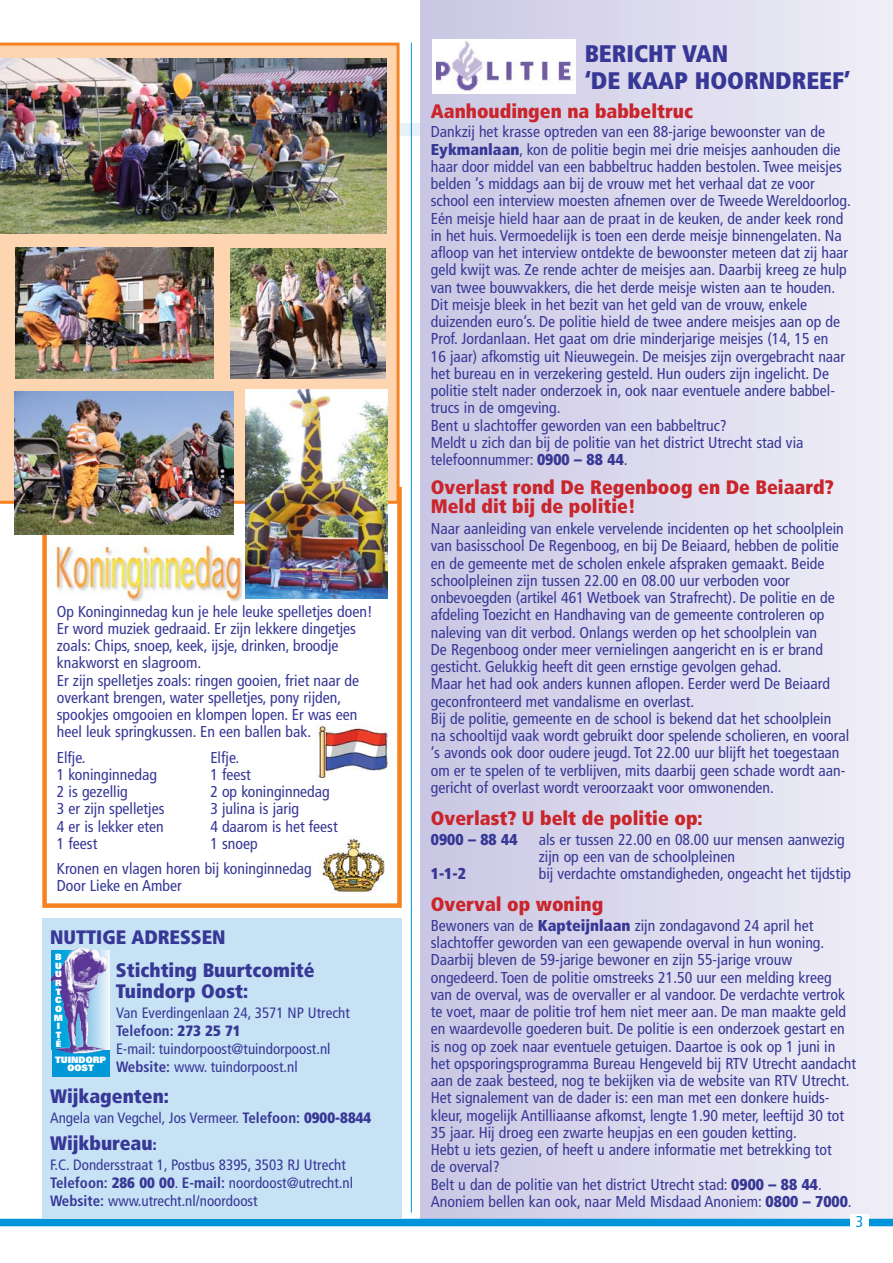
<style>
.page{position:relative;width:893px;height:1263px;background:#fff}
.page>*{position:absolute;margin:0;border:0;box-sizing:border-box;transform-origin:0 0}
.t1{font:900 condensed 24px/27px "Frutiger";color:#373896}
.t2{font:900 condensed 19.5px/19.5px "Frutiger";color:#c9252b}
.t3{font:900 condensed 19.5px/33px "Frutiger";color:#373896}
.t4{font:condensed 15.75px/17.2px "Frutiger";color:#373896}
.t5{font:900 condensed 15.75px "Frutiger";color:#373896}
.t6{font:condensed 15.75px "Frutiger";color:#0095da}
.t7{font:condensed 15px/18px "Frutiger";color:#373896}
.t8{font:900 8.85px/8.9px "Univers";color:#fff;text-align:center}
.t9{font:900 8.7px/8.7px "Univers";color:#fff;text-align:center}
.s1{font-weight:700}
.s2{font-weight:900}
.s3{font-size:15px}
</style>
<div class="page">
<div style="left:42px;top:487px;width:360px;height:421px;border:4px solid #f5821f"></div>
<svg style="left:399px;top:124px;width:21px;height:12px"></svg>
<div style="left:420px;top:0;width:472px;height:1220px;background:linear-gradient(to right,#c9c6e3,#efeef7)"></div>
<div style="left:432px;top:40px;width:144px;height:54px;background:#fff"></div>
<img style="left:436px;top:41px;width:137px;height:52px">
<div style="left:0;top:1219px;width:892px;height:7px;background:#0095da"></div>
<div style="left:850px;top:1214px;width:19px;height:48px;background:#fff"></div>
<hr style="left:411px;top:43px;width:1px;height:1170px;background:#0095da">
<svg style="left:0;top:43px;width:399px;height:461px;background:#f8cba3"></svg>
<img style="left:1px;top:58px;width:386px;height:176px">
<img style="left:230px;top:248px;width:156px;height:131px">
<img style="left:15px;top:248px;width:198px;height:130px">
<img style="left:56px;top:544px;width:187px;height:57px">
<img style="left:246px;top:390px;width:142px;height:208px">
<img style="left:15px;top:391px;width:218px;height:143px">
<img style="left:320px;top:838px;width:69px;height:56px">
<div style="left:42px;top:918px;width:360px;height:301px;background:#c7e1f5"></div>
<div style="left:52px;top:1050px;width:57px;height:27px;background:#0098d6"></div>
<svg style="left:52px;top:950px;width:57px;height:100px;background:#839fd0"></svg>
<img style="left:51px;top:948px;width:28px;height:33px">
<img style="left:316px;top:724px;width:73px;height:56px">
<p class="t4" style="left:57px;top:604px;width:317px">Op Koninginnedag kun je hele leuke spelletjes doen!<br>Er word muziek gedraaid. Er zijn lekkere dingetjes zoals: Chips, snoep, keek, ijsje, drinken, broodje knakworst en slagroom.<br>Er zijn spelletjes zoals: ringen gooien, friet naar de overkant brengen, water spelletjes, pony rijden, spookjes omgooien en klompen lopen. Er was een heel leuk springkussen. En een ballen bak.</p>
<p class="t4" style="left:57px;top:750px;width:30px">Elfje.</p>
<p class="t4" style="left:210px;top:750px;width:30px">Elfje.</p>
<p class="t4" style="left:57px;top:767px;width:102px">1 koninginnedag</p>
<p class="t4" style="left:210px;top:767px;width:42px">1 feest</p>
<p class="t4" style="left:57px;top:784px;width:72px">2 is gezellig</p>
<p class="t4" style="left:210px;top:784px;width:121px">2 op koninginnedag</p>
<p class="t4" style="left:57px;top:801px;width:109px">3 er zijn spelletjes</p>
<p class="t4" style="left:210px;top:801px;width:90px">3 julina is jarig</p>
<p class="t4" style="left:57px;top:819px;width:108px">4 er is lekker eten</p>
<p class="t4" style="left:210px;top:819px;width:129px">4 daarom is het feest</p>
<p class="t4" style="left:57px;top:836px;width:42px">1 feest</p>
<p class="t4" style="left:57px;top:832px;width:256px;line-height:25px;text-indent:153px">1 snoep<br>Kronen en vlagen horen bij koninginnedag</p>
<p class="t4" style="left:57px;top:878px;width:127px">Door Lieke en Amber</p>
<p class="t3" style="left:116px;top:922px;width:200px;text-indent:-66px">NUTTIGE ADRESSEN<br>Stichting Buurtcomité</p>
<p class="t3" style="left:116px;top:976px;width:134px">Tuindorp Oost:</p>
<p class="t7" style="left:116px;top:1005px;width:235px">Van Everdingenlaan 24, 3571 NP Utrecht<br><span class="s1">Telefoon:</span> <span class="s2">273 25 71<br></span>E-mail: tuindorpoost@tuindorpoost.nl<br><span class="s1">Website:</span> www. tuindorpoost.nl</p>
<p class="t3" style="left:50px;top:1081px;width:120px">Wijkagenten:</p>
<p class="t7" style="left:50px;top:1110px;width:323px">Angela van Vegchel, Jos Vermeer. <span class="s1">Telefoon:</span> <span class="s2">0900-8844</span></p>
<p class="t3" style="left:50px;top:1128px;width:108px">Wijkbureau<span class="s3">:</span></p>
<p class="t7" style="left:50px;top:1157px;width:304px">F.C. Dondersstraat 1, Postbus 8395, 3503 RJ Utrecht<br><span class="s1">Telefoon:</span> <span class="s2">286 00 00</span>. <span class="s1">E-mail:</span> noordoost@utrecht.nl<br><span class="s1">Website:</span> www.utrecht.nl/noordoost</p>
<p class="t9" style="left:54px;top:953px;width:11px">B<br>U<br>U<br>R<br>T<br>C<br>O<br>M<br>I<br>T<br>É</p>
<p class="t8" style="left:55px;top:1056px;width:52px">TUINDORP<br>OOST</p>
<h1 class="t1" style="left:585px;top:42px;width:267px">BERICHT VAN<br>‘DE KAAP HOORNDREEF’</h1>
<p class="t2" style="left:431px;top:103px;width:264px">Aanhoudingen na babbeltruc</p>
<p class="t4" style="left:431px;top:125px;width:421px">Dankzij het krasse optreden van een 88-jarige bewoonster van de <span class="s2">Eykmanlaan</span>, kon de politie begin mei drie meisjes aanhouden die haar door middel van een babbeltruc hadden bestolen. Twee meisjes belden ’s middags aan bij de vrouw met het verhaal dat ze voor school een interview moesten afnemen over de Tweede Wereldoorlog.<br>Eén meisje hield haar aan de praat in de keuken, de ander keek rond in het huis. Vermoedelijk is toen een derde meisje binnengelaten. Na afloop van het interview ontdekte de bewoonster meteen dat zij haar geld kwijt was. Ze rende achter de meisjes aan. Daarbij kreeg ze hulp van twee bouwvakkers, die het derde meisje wisten aan te houden.<br>Dit meisje bleek in het bezit van het geld van de vrouw, enkele duizenden euro’s. De politie hield de twee andere meisjes aan op de Prof. Jordanlaan. Het gaat om drie minderjarige meisjes (14, 15 en<br>16 jaar) afkomstig uit Nieuwegein. De meisjes zijn overgebracht naar het bureau en in verzekering gesteld. Hun ouders zijn ingelicht. De politie stelt nader onderzoek in, ook naar eventuele andere babbel&shy;trucs in de omgeving.<br>Bent u slachtoffer geworden van een babbeltruc?<br>Meldt u zich dan bij de politie van het district Utrecht stad via telefoonnummer: <span class="s2">0900 – 88 44</span>.</p>
<p class="t2" style="left:431px;top:479px;width:404px">Overlast rond De Regenboog en De Beiaard?<br>Meld dit bij de politie!</p>
<p class="t4" style="left:431px;top:521px;width:420px">Naar aanleiding van enkele vervelende incidenten op het schoolplein van basisschool De Regenboog, en bij De Beiaard, hebben de politie en de gemeente met de scholen enkele afspraken gemaakt. Beide schoolpleinen zijn tussen 22.00 en 08.00 uur verboden voor onbevoegden (artikel 461 Wetboek van Strafrecht). De politie en de afdeling Toezicht en Handhaving van de gemeente controleren op naleving van dit verbod. Onlangs werden op het schoolplein van<br>De Regenboog onder meer vernielingen aangericht en is er brand gesticht. Gelukkig heeft dit geen ernstige gevolgen gehad.<br>Maar het had ook anders kunnen aflopen. Eerder werd De Beiaard geconfronteerd met vandalisme en overlast.<br>Bij de politie, gemeente en de school is bekend dat het schoolplein na schooltijd vaak wordt gebruikt door spelende scholieren, en vooral ’s avonds ook door oudere jeugd. Tot 22.00 uur blijft het toegestaan om er te spelen of te verblijven, mits daarbij geen schade wordt aan&shy;gericht of overlast wordt veroorzaakt voor omwonenden.</p>
<p class="t2" style="left:431px;top:810px;width:273px">Overlast? U belt de politie op:</p>
<p class="t5" style="left:431px;top:833px;width:88px">0900 – 88 44</p>
<p class="t4" style="left:539px;top:832px;width:307px">als er tussen 22.00 en 08.00 uur mensen aanwezig zijn op een van de schoolpleinen</p>
<p class="t5" style="left:431px;top:867px;width:37px">1-1-2</p>
<p class="t4" style="left:539px;top:866px;width:314px">bij verdachte omstandigheden, ongeacht het tijdstip</p>
<p class="t2" style="left:431px;top:896px;width:174px">Overval op woning</p>
<p class="t4" style="left:431px;top:918px;width:427px">Bewoners van de <span class="s2">Kapteijnlaan</span> zijn zondagavond 24 april het slachtoffer geworden van een gewapende overval in hun woning.<br>Daarbij bleven de 59-jarige bewoner en zijn 55-jarige vrouw ongedeerd. Toen de politie omstreeks 21.50 uur een melding kreeg van de overval, was de overvaller er al vandoor. De verdachte vertrok te voet, maar de politie trof hem niet meer aan. De man maakte geld en waardevolle goederen buit. De politie is een onderzoek gestart en is nog op zoek naar eventuele getuigen. Daartoe is ook op 1 juni in het opsporingsprogramma Bureau Hengeveld bij RTV Utrecht aandacht aan de zaak besteed, nog te bekijken via de website van RTV Utrecht.<br>Het signalement van de dader is: een man met een donkere huids&shy;kleur, mogelijk Antilliaanse afkomst, lengte 1.90 meter, leeftijd 30 tot 35 jaar. Hij droeg een zwarte heupjas en een gouden ketting.<br>Hebt u iets gezien, of heeft u andere informatie met betrekking tot<br>de overval?<br>Belt u dan de politie van het district Utrecht stad: <span class="s2">0900 – 88 44</span>.<br>Anoniem bellen kan ook, naar Meld Misdaad Anoniem: <span class="s2">0800 – 7000</span>.</p>
<p class="t6" style="left:856px;top:1216px;width:9px">3</p>
</div>
